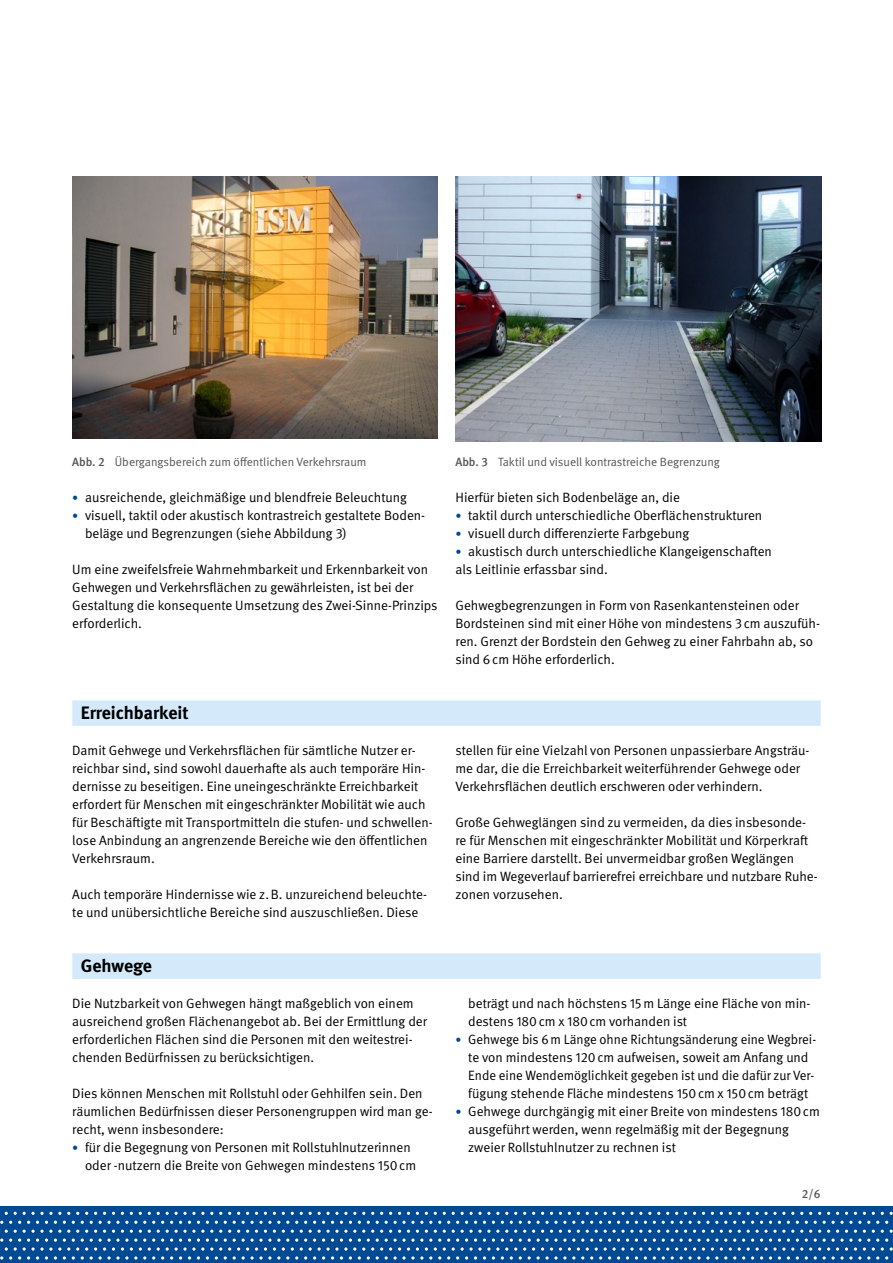
<style>
.page{position:relative;width:893px;height:1263px;background:#fff}
.page>*{position:absolute;margin:0;border:0;box-sizing:border-box;transform-origin:0 0}
.H3_HintBlau{font:700 18px "DGUV Meta";color:#000}
.FT{font:13.5px/18.1px "DGUV Meta";color:#000}
.t1{font:12px "DGUV Meta";color:#565656}
.t2{font:500 12px "DGUV Meta";color:#565656}
.t3{font:12px "DGUV Meta";color:#004993}
.s1{font-weight:500}
.s2{font-size:12px;color:#004993}
</style>
<div class="page">
<div style="left:0;top:1206px;width:893px;height:57px;background:#004993"></div>
<svg style="left:0;top:1212px;width:893px;height:47px"></svg>
<div style="left:72px;top:700px;width:749px;height:26px;background:#d4eafa"></div>
<div style="left:72px;top:953px;width:749px;height:26px;background:#d4eafa"></div>
<img style="left:72px;top:176px;width:366px;height:262px">
<img style="left:455px;top:176px;width:366px;height:265px">
<p class="t1" style="left:72px;top:454px;width:296px"><span class="s1">Abb. 2</span> Übergangsbereich zum öffentlichen Verkehrsraum</p>
<p class="t1" style="left:455px;top:454px;width:266px"><span class="s1">Abb. 3</span> Taktil und visuell kontrastreiche Begrenzung</p>
<p class="FT" style="left:72px;top:488px;width:336px"><span class="s2">•</span> ausreichende, gleichmäßige und blendfreie Beleuchtung</p>
<p class="FT" style="left:85px;top:506px;width:342px;text-indent:-13px"><span class="s2">•</span> visuell, taktil oder akustisch kontrastreich gestaltete Boden&shy;beläge und Begrenzungen (siehe Abbildung 3)</p>
<p class="FT" style="left:72px;top:561px;width:367px">Um eine zweifelsfreie Wahrnehmbarkeit und Erkennbarkeit von Gehwegen und Verkehrsflächen zu gewährleisten, ist bei der Gestaltung die konsequente Umsetzung des Zwei-Sinne-Prinzips erforderlich.</p>
<p class="FT" style="left:455px;top:488px;width:226px">Hierfür bieten sich Bodenbeläge an, die</p>
<p class="FT" style="left:455px;top:506px;width:308px"><span class="s2">•</span> taktil durch unterschiedliche Oberflächenstrukturen</p>
<p class="FT" style="left:455px;top:524px;width:235px"><span class="s2">•</span> visuell durch differenzierte Farbgebung</p>
<p class="FT" style="left:455px;top:543px;width:318px"><span class="s2">•</span> akustisch durch unterschiedliche Klangeigenschaften</p>
<p class="FT" style="left:455px;top:561px;width:154px">als Leitlinie erfassbar sind.</p>
<p class="FT" style="left:455px;top:597px;width:366px">Gehwegbegrenzungen in Form von Rasenkantensteinen oder Bordsteinen sind mit einer Höhe von mindestens 3cm auszufüh&shy;ren. Grenzt der Bordstein den Gehweg zu einer Fahrbahn ab, so sind 6cm Höhe erforderlich.</p>
<h3 class="H3_HintBlau" style="left:81px;top:702px;width:109px">Erreichbarkeit</h3>
<p class="FT" style="left:72px;top:741px;width:362px">Damit Gehwege und Verkehrsflächen für sämtliche Nutzer er&shy;reichbar sind, sind sowohl dauerhafte als auch temporäre Hin&shy;dernisse zu beseitigen. Eine uneingeschränkte Erreichbarkeit erfordert für Menschen mit eingeschränkter Mobilität wie auch für Beschäftigte mit Transportmitteln die stufen- und schwellen&shy;lose Anbindung an angrenzende Bereiche wie den öffentlichen Verkehrsraum.</p>
<p class="FT" style="left:72px;top:886px;width:356px">Auch temporäre Hindernisse wie z.B. unzureichend beleuchte&shy;te und unübersichtliche Bereiche sind auszuschließen. Diese</p>
<h3 class="H3_HintBlau" style="left:81px;top:955px;width:73px">Gehwege</h3>
<p class="FT" style="left:72px;top:994px;width:356px">Die Nutzbarkeit von Gehwegen hängt maßgeblich von einem ausreichend großen Flächenangebot ab. Bei der Ermittlung der erforderlichen Flächen sind die Personen mit den weitestrei&shy;chenden Bedürfnissen zu berücksichtigen.</p>
<p class="FT" style="left:72px;top:1085px;width:362px">Dies können Menschen mit Rollstuhl oder Gehhilfen sein. Den räumlichen Bedürfnissen dieser Personengruppen wird man ge&shy;recht, wenn insbesondere:</p>
<p class="t3" style="left:72px;top:1141px;width:8px">•</p>
<p class="FT" style="left:85px;top:1139px;width:333px">für die Begegnung von Personen mit Rollstuhlnutzerinnen oder -nutzern die Breite von Gehwegen mindestens 150cm</p>
<p class="FT" style="left:455px;top:741px;width:355px">stellen für eine Vielzahl von Personen unpassierbare Angsträu&shy;me dar, die die Erreichbarkeit weiterführender Gehwege oder<br>Verkehrsflächen deutlich erschweren oder verhindern.</p>
<p class="FT" style="left:455px;top:814px;width:364px">Große Gehweglängen sind zu vermeiden, da dies insbesonde&shy;re für Menschen mit eingeschränkter Mobilität und Körperkraft eine Barriere darstellt. Bei unvermeidbar großen Weglängen sind im Wegeverlauf barrierefrei erreichbare und nutzbare Ruhe&shy;zonen vorzusehen.</p>
<p class="FT" style="left:468px;top:994px;width:344px">beträgt und nach höchstens 15m Länge eine Fläche von min&shy;destens 180cm x 180cm vorhanden ist</p>
<p class="FT" style="left:468px;top:1030px;width:349px;text-indent:-13px"><span class="s2">•</span> Gehwege bis 6m Länge ohne Richtungsänderung eine Wegbrei&shy;te von mindestens 120cm aufweisen, soweit am Anfang und Ende eine Wendemöglichkeit gegeben ist und die dafür zur Ver&shy;fügung stehende Fläche mindestens 150cm x 150cm beträgt</p>
<p class="FT" style="left:468px;top:1103px;width:353px;text-indent:-13px"><span class="s2">•</span> Gehwege durchgängig mit einer Breite von mindestens 180cm ausgeführt werden, wenn regelmäßig mit der Begegnung zweier Rollstuhlnutzer zu rechnen ist</p>
<p class="t2" style="left:802px;top:1186px;width:20px">2/6</p>
</div>
